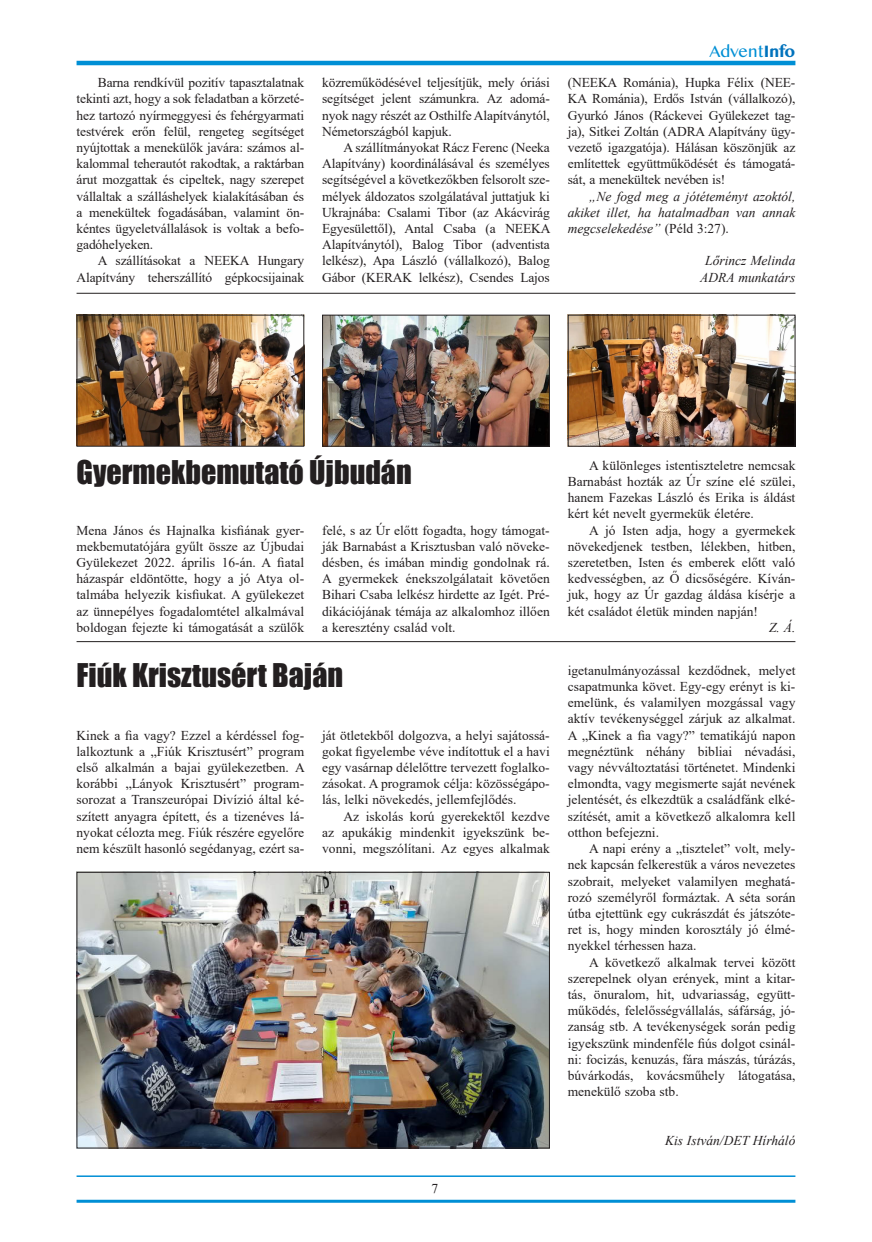
<style>
.page{position:relative;width:872px;height:1242px;background:#fff}
.page>*{position:absolute;margin:0;border:0;box-sizing:border-box;transform-origin:0 0}
.t1{font:30px "Impact";color:#231f20}
.t2{font:15px "Bangla MN";letter-spacing:-.03em;color:#008fd5}
.t3{font:13.5px/16.2px "Times New Roman";color:#231f20;text-align:justify}
.t4{font:italic 13.5px/16.2px "Times New Roman";color:#231f20;text-align:justify}
.s1{font-weight:700;color:#0072bc}
.s2{font-style:normal}
</style>
<div class="page">
<hr style="left:77px;top:61px;width:718px;height:4px;background:#008fd5">
<hr style="left:77px;top:1175px;width:718px;height:2px;background:#008fd5">
<hr style="left:77px;top:1199px;width:718px;height:3px;background:#008fd5">
<hr style="left:77px;top:293px;width:718px;height:1px;background:#231f20">
<img style="left:79px;top:317px;width:223px;height:127px">
<div style="left:77px;top:315px;width:227px;height:131px;border:1px solid #231f20"></div>
<img style="left:324px;top:317px;width:224px;height:127px">
<div style="left:322px;top:315px;width:228px;height:131px;border:1px solid #231f20"></div>
<img style="left:570px;top:317px;width:223px;height:127px">
<div style="left:568px;top:315px;width:227px;height:131px;border:1px solid #231f20"></div>
<hr style="left:77px;top:641px;width:718px;height:1px;background:#231f20">
<img style="left:79px;top:874px;width:469px;height:272px">
<div style="left:77px;top:872px;width:473px;height:276px;border:1px solid #231f20"></div>
<p class="t3" style="left:77px;top:74px;width:229px;text-indent:21px">Barna rendkívül pozitív tapasztalatnak tekinti azt, hogy a sok feladatban a körzeté&shy;hez tartozó nyírmeggyesi és fehérgyarmati testvérek erőn felül, rengeteg segítséget nyújtottak a menekülők javára: számos al&shy;kalommal teherautót rakodtak, a raktárban árut mozgattak és cipeltek, nagy szerepet vállaltak a szálláshelyek kialakításában és a menekültek fogadásában, valamint ön&shy;kéntes ügyeletvállalások is voltak a befo&shy;gadóhelyeken.</p>
<p class="t3" style="left:77px;top:252px;width:229px;text-align:right">A szállításokat a NEEKA Hungary<br>Alapítvány teherszállító gépkocsijainak</p>
<p class="t3" style="left:322px;top:74px;width:229px">közreműködésével teljesítjük, mely óriási segítséget jelent számunkra. Az adomá&shy;nyok nagy részét az Osthilfe Alapítványtól, Németországból kapjuk.</p>
<p class="t3" style="left:322px;top:139px;width:230px;text-indent:21px">A szállítmányokat Rácz Ferenc (Neeka Alapítvány) koordinálásával és személyes segítségével a következőkben felsorolt sze&shy;mélyek áldozatos szolgálatával juttatjuk ki Ukrajnába: Csalami Tibor (az Akácvirág Egyesülettől), Antal Csaba (a NEEKA Alapítványtól), Balog Tibor (adventista lelkész), Apa László (vállalkozó), Balog Gábor (KERAK lelkész), Csendes Lajos</p>
<p class="t2" style="left:709px;top:41px;width:87px">Advent<span class="s1">Info</span></p>
<p class="t3" style="left:568px;top:74px;width:229px">(NEEKA Románia), Hupka Félix (NEE-KA Románia), Erdős István (vállalkozó), Gyurkó János (Ráckevei Gyülekezet tag&shy;ja), Sitkei Zoltán (ADRA Alapítvány ügy&shy;vezető igazgatója). Hálásan köszönjük az említettek együttműködését és támogatá&shy;sát, a menekültek nevében is!</p>
<p class="t4" style="left:568px;top:188px;width:229px;text-indent:21px">„Ne fogd meg a jótéteményt azoktól, akiket illet, ha hatalmadban van annak megcselekedése” <span class="s2">(Péld 3:27).</span></p>
<p class="t4" style="left:700px;top:252px;width:97px;text-align:center">Lőrincz Melinda<br>ADRA munkatárs</p>
<h1 class="t1" style="left:77px;top:449px;width:337px">Gyermekbemutató Újbudán</h1>
<p class="t3" style="left:77px;top:521px;width:229px">Mena János és Hajnalka kisfiának gyer&shy;mekbemutatójára gyűlt össze az Újbudai Gyülekezet 2022. április 16-án. A fiatal házaspár eldöntötte, hogy a jó Atya ol&shy;talmába helyezik kisfiukat. A gyülekezet az ünnepélyes fogadalomtétel alkalmával boldogan fejezte ki támogatását a szülők</p>
<p class="t3" style="left:322px;top:521px;width:229px">felé, s az Úr előtt fogadta, hogy támogat&shy;ják Barnabást a Krisztusban való növeke&shy;désben, és imában mindig gondolnak rá.<br>A gyermekek énekszolgálatait követően Bihari Csaba lelkész hirdette az Igét. Pré&shy;dikációjának témája az alkalomhoz illően a keresztény család volt.</p>
<h1 class="t1" style="left:77px;top:652px;width:268px">Fiúk Krisztusért Baján</h1>
<p class="t3" style="left:77px;top:726px;width:230px">Kinek a fia vagy? Ezzel a kérdéssel fog&shy;lalkoztunk a „Fiúk Krisztusért” program első alkalmán a bajai gyülekezetben. A korábbi „Lányok Krisztusért” program&shy;sorozat a Transzeurópai Divízió által ké&shy;szített anyagra épített, és a tizenéves lá&shy;nyokat célozta meg. Fiúk részére egyelőre nem készült hasonló segédanyag, ezért sa-</p>
<p class="t3" style="left:322px;top:726px;width:229px">ját ötletekből dolgozva, a helyi sajátossá&shy;gokat figyelembe véve indítottuk el a havi egy vasárnap délelőttre tervezett foglalko&shy;zásokat. A programok célja: közösségápo&shy;lás, lelki növekedés, jellemfejlődés.</p>
<p class="t3" style="left:322px;top:807px;width:229px;text-indent:21px">Az iskolás korú gyerekektől kezdve az apukákig mindenkit igyekszünk be&shy;vonni, megszólítani. Az egyes alkalmak</p>
<p class="t3" style="left:431px;top:1180px;width:8px">7</p>
<p class="t3" style="left:568px;top:457px;width:229px;text-indent:21px">A különleges istentiszteletre nemcsak Barnabást hozták az Úr színe elé szülei, hanem Fazekas László és Erika is áldást kért két nevelt gyermekük életére.</p>
<p class="t3" style="left:568px;top:521px;width:229px;text-indent:21px">A jó Isten adja, hogy a gyermekek növekedjenek testben, lélekben, hitben, szeretetben, Isten és emberek előtt való kedvességben, az Ő dicsőségére. Kíván&shy;juk, hogy az Úr gazdag áldása kísérje a két családot életük minden napján!</p>
<p class="t4" style="left:769px;top:619px;width:28px">Z. Á.</p>
<p class="t3" style="left:568px;top:662px;width:229px">igetanulmányozással kezdődnek, melyet csapatmunka követ. Egy-egy erényt is ki&shy;emelünk, és valamilyen mozgással vagy aktív tevékenységgel zárjuk az alkalmat.<br>A „Kinek a fia vagy?” tematikájú napon megnéztünk néhány bibliai névadási, vagy névváltoztatási történetet. Mindenki elmondta, vagy megismerte saját nevének jelentését, és elkezdtük a családfánk elké&shy;szítését, amit a következő alkalomra kell otthon befejezni.</p>
<p class="t3" style="left:568px;top:840px;width:229px;text-indent:21px">A napi erény a „tisztelet” volt, mely&shy;nek kapcsán felkerestük a város nevezetes szobrait, melyeket valamilyen meghatá&shy;rozó személyről formáztak. A séta során útba ejtettünk egy cukrászdát és játszóte&shy;ret is, hogy minden korosztály jó élmé&shy;nyekkel térhessen haza.</p>
<p class="t3" style="left:568px;top:953px;width:229px;text-indent:21px">A következő alkalmak tervei között szerepelnek olyan erények, mint a kitar&shy;tás, önuralom, hit, udvariasság, együtt&shy;működés, felelősségvállalás, sáfárság, jó&shy;zanság stb. A tevékenységek során pedig igyekszünk mindenféle fiús dolgot csinál&shy;ni: focizás, kenuzás, fára mászás, túrázás, búvárkodás, kovácsműhely látogatása, menekülő szoba stb.</p>
<p class="t4" style="left:665px;top:1131px;width:132px">Kis István/DET Hírháló</p>
</div>
